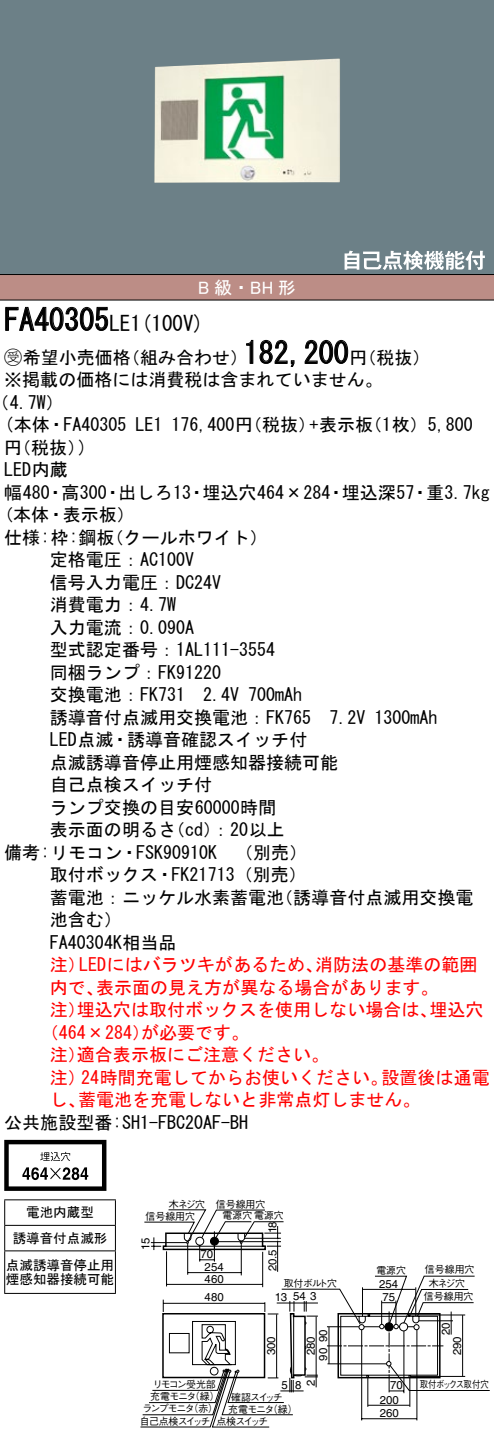
<style>
.page{position:relative;width:494px;height:1436px;background:#fff}
.page>*{position:absolute;margin:0;border:0;box-sizing:border-box;transform-origin:0 0}
.t1{font:30px "MS Gothic";color:#000}
.t2{font:21px "MS Gothic";color:#000}
.t3{font:18px/22.5px "MS Gothic";color:#000}
.t4{font:18px/22.5px "MS Gothic";color:#f00}
.t5{font:18px "MS P Gothic";color:#fff}
.t6{font:13.5px/25.5px "MS Gothic";color:#000;text-align:center}
.t7{font:11.4px/12.6px "Helvetica LT Std";color:#000;text-align:center}
.t8{font:9.9px "Gothic BBB Pro Medium 90 pv RKSJ H";letter-spacing:-.055em;color:#000}
.t9{font:9.9px/12.3px "Gothic BBB Pro Medium 90 pv RKSJ H";letter-spacing:-.115em;color:#000}
.t10{font:9.9px "Gothic BBB Pro Medium 90 pv RKSJ H";letter-spacing:-.055em;color:#000;scale:.85 1}
.t11{font:9.9px "Gothic BBB Pro Medium 90 pv RKSJ H";letter-spacing:-.085em;color:#000}
.s1{font-family:"Ford Classification 1"}
</style>
<div class="page">
<div style="left:0;top:0;width:493px;height:249px;background:#6c8087"></div>
<img style="left:154px;top:58px;width:186px;height:125px">
<div style="left:0;top:249px;width:493px;height:25px;background:#6c8087"></div>
<svg style="left:344px;top:250px;width:140px;height:20px"></svg>
<div style="left:0;top:274px;width:493px;height:26px;background:#bc8d86"></div>
<hr style="left:0;top:274px;width:493px;height:1px;background:#000">
<hr style="left:0;top:299px;width:493px;height:2px;background:#000">
<svg style="left:5px;top:307px;width:103px;height:24px"></svg>
<svg style="left:246px;top:340px;width:7px;height:24px"></svg>
<svg style="left:259px;top:340px;width:36px;height:27px"></svg>
<svg style="left:304px;top:340px;width:44px;height:24px"></svg>
<svg style="left:4px;top:1140px;width:102px;height:51px"></svg>
<hr style="left:4px;top:1199px;width:112px;height:1px;background:#000">
<hr style="left:4px;top:1225px;width:112px;height:1px;background:#000">
<svg style="left:4px;top:1200px;width:1px;height:50px"></svg>
<svg style="left:115px;top:1200px;width:1px;height:50px"></svg>
<hr style="left:4px;top:1250px;width:112px;height:1px;background:#000">
<hr style="left:4px;top:1251px;width:1px;height:42px;background:#000">
<hr style="left:115px;top:1251px;width:1px;height:42px;background:#000">
<hr style="left:4px;top:1293px;width:112px;height:1px;background:#000">
<svg style="left:140px;top:1403px;width:249px;height:24px"></svg>
<hr style="left:361px;top:1329px;width:1px;height:91px;background:#000">
<hr style="left:367px;top:1377px;width:1px;height:30px;background:#000">
<hr style="left:416px;top:1330px;width:1px;height:90px;background:#000">
<hr style="left:409px;top:1377px;width:1px;height:30px;background:#000">
<hr style="left:361px;top:1418px;width:55px;height:1px;background:#000">
<hr style="left:367px;top:1404px;width:42px;height:2px;background:#000">
<svg style="left:144px;top:1209px;width:345px;height:194px"></svg>
<p class="t5" style="left:198px;top:278px;width:99px">B級・ BH 形</p>
<h1 class="t1" style="left:4px;top:305px;width:107px">FA40305</h1>
<p class="t2" style="left:109px;top:312px;width:96px">LE (1 100 (V</p>
<h1 class="t1" style="left:243px;top:338px;width:106px">182,200</h1>
<p class="t3" style="left:4px;top:346px;width:128px"><span class="s1">B</span>希望小売価格</p>
<p class="t3" style="left:4px;top:368px;width:379px">※掲載の価格には消費税は含まれていません。</p>
<p class="t3" style="left:-8px;top:391px;width:73px">（4.7 (W</p>
<p class="t3" style="left:122px;top:346px;width:127px">（組み合わせ）</p>
<p class="t3" style="left:349px;top:346px;width:82px">（円税抜(</p>
<p class="t3" style="left:79px;top:413px;width:49px;text-indent:-74px">(本体・FA40305 (</p>
<p class="t3" style="left:4px;top:436px;width:82px">（円税抜(<br>LED内蔵</p>
<p class="t3" style="left:135px;top:413px;width:28px">LE1</p>
<p class="t3" style="left:309px;top:413px;width:65px">+表示板</p>
<p class="t3" style="left:171px;top:413px;width:146px">176,400 （円税抜）</p>
<p class="t3" style="left:364px;top:413px;width:110px">（枚1 (5,800</p>
<p class="t3" style="left:61px;top:481px;width:47px">高300</p>
<p class="t3" style="left:4px;top:481px;width:47px">幅480</p>
<p class="t3" style="left:-5px;top:503px;width:141px">（本体・表示板(</p>
<p class="t3" style="left:106px;top:526px;width:163px">（クールホワイト(</p>
<p class="t3" style="left:202px;top:481px;width:129px">埋込穴464×284</p>
<p class="t3" style="left:425px;top:481px;width:65px">重3.7kg</p>
<p class="t3" style="left:118px;top:481px;width:74px">出しろ13</p>
<p class="t3" style="left:341px;top:481px;width:74px">埋込深57</p>
<p class="t3" style="left:47px;top:481px;width:19px">・</p>
<p class="t3" style="left:104px;top:481px;width:19px">・</p>
<p class="t3" style="left:188px;top:481px;width:19px">・</p>
<p class="t3" style="left:327px;top:481px;width:19px">・</p>
<p class="t3" style="left:411px;top:481px;width:19px">・</p>
<p class="t3" style="left:4px;top:526px;width:112px">仕様枠: :鋼板</p>
<p class="t3" style="left:50px;top:548px;width:146px">定格電圧：AC100V</p>
<p class="t3" style="left:50px;top:571px;width:173px">信号入力電圧：DC24V</p>
<p class="t3" style="left:50px;top:593px;width:128px">消費電力：4.7W</p>
<p class="t3" style="left:50px;top:616px;width:146px">入力電流：0.090A</p>
<p class="t3" style="left:50px;top:638px;width:227px">型式認定番号：1AL111-3554</p>
<p class="t3" style="left:50px;top:661px;width:173px">同梱ランプ：FK91220</p>
<p class="t3" style="left:248px;top:683px;width:55px">700mAh</p>
<p class="t3" style="left:50px;top:683px;width:191px">交換電池：FK731　2.4V</p>
<p class="t3" style="left:50px;top:706px;width:317px">誘導音付点滅用交換電池：FK765　7.2V</p>
<p class="t3" style="left:50px;top:728px;width:259px">LED点滅・誘導音確認スイッチ付</p>
<p class="t3" style="left:50px;top:751px;width:289px">点滅誘導音停止用煙感知器接続可能</p>
<p class="t3" style="left:50px;top:773px;width:164px">自己点検スイッチ付</p>
<p class="t3" style="left:50px;top:796px;width:228px">ランプ交換の目安60000時間</p>
<p class="t3" style="left:212px;top:818px;width:74px">：20以上</p>
<p class="t3" style="left:50px;top:818px;width:128px">表示面の明るさ</p>
<p class="t3" style="left:167px;top:818px;width:55px">（cd）</p>
<p class="t3" style="left:374px;top:706px;width:64px">1300mAh</p>
<p class="t3" style="left:4px;top:841px;width:214px">備考:リモコン・FSK90910K</p>
<p class="t3" style="left:50px;top:863px;width:258px">取付ボックス・FK21713（別売(</p>
<p class="t3" style="left:275px;top:886px;width:199px">（誘導音付点滅用交換電</p>
<p class="t3" style="left:226px;top:841px;width:82px">　（別売(</p>
<p class="t3" style="left:50px;top:886px;width:236px">蓄電池：ニッケル水素蓄電池池含む(<br>FA40304K相当品</p>
<p class="t4" style="left:79px;top:953px;width:245px">LEDにはバラツキがあるため、</p>
<p class="t4" style="left:315px;top:953px;width:163px">消防法の基準の範囲</p>
<p class="t4" style="left:50px;top:953px;width:37px">注）</p>
<p class="t4" style="left:96px;top:976px;width:344px">表示面の見え方が異なる場合があります。</p>
<p class="t4" style="left:50px;top:976px;width:56px">内で、</p>
<p class="t4" style="left:77px;top:998px;width:361px">埋込穴は取付ボックスを使用しない場合は、</p>
<p class="t4" style="left:50px;top:998px;width:37px">注）</p>
<p class="t4" style="left:429px;top:998px;width:55px">埋込穴</p>
<p class="t4" style="left:141px;top:1021px;width:109px">が必要です。</p>
<p class="t4" style="left:77px;top:1021px;width:253px;text-indent:-36px">（464×284）<br>適合表示板にご注意ください。</p>
<p class="t4" style="left:50px;top:1043px;width:37px">注）</p>
<p class="t4" style="left:381px;top:1066px;width:110px">設置後は通電</p>
<p class="t4" style="left:81px;top:1066px;width:308px">24時間充電してからお使いください。</p>
<p class="t4" style="left:78px;top:1066px;width:344px;text-indent:-28px">注）<br>蓄電池を充電しないと非常点灯しません。</p>
<p class="t4" style="left:50px;top:1088px;width:37px">し、</p>
<p class="t3" style="left:4px;top:1111px;width:245px">公共施設型番:SH1-FBC20AF-BH</p>
<p class="t6" style="left:13px;top:1200px;width:96px">電池内蔵型<br>誘導音付点滅形</p>
<p class="t6" style="left:6px;top:1258px;width:109px;line-height:14.1px;text-align:left">点滅誘導音停止用煙感知器接続可能</p>
<p class="t8" style="left:169px;top:1196px;width:38px">木ネジ穴</p>
<p class="t8" style="left:216px;top:1196px;width:51px">信号線用穴</p>
<p class="t8" style="left:222px;top:1207px;width:63px">電源穴電源穴</p>
<p class="t8" style="left:145px;top:1208px;width:51px">信号線用穴</p>
<p class="t7" style="left:266px;top:1233px;width:13px;rotate:-90deg">18</p>
<p class="t7" style="left:266px;top:1271px;width:24px;rotate:-90deg">20.5</p>
<p class="t7" style="left:139px;top:1250px;width:14px;rotate:-90deg">15</p>
<p class="t7" style="left:200px;top:1248px;width:14px">70</p>
<p class="t7" style="left:204px;top:1261px;width:21px;line-height:11.7px;text-align:left">254<br>460</p>
<p class="t8" style="left:283px;top:1275px;width:55px">取付ボルト穴</p>
<p class="t7" style="left:204px;top:1291px;width:21px">480</p>
<p class="t7" style="left:293px;top:1290px;width:25px">54 3</p>
<p class="t7" style="left:275px;top:1290px;width:14px">13</p>
<p class="t7" style="left:264px;top:1355px;width:21px;rotate:-90deg">300</p>
<p class="t7" style="left:304px;top:1361px;width:33px;rotate:-90deg">280<br>90 90</p>
<p class="t9" style="left:190px;top:1377px;width:31px;text-indent:-37px">リモコン受光部（緑(</p>
<p class="t7" style="left:304px;top:1385px;width:8px;rotate:-90deg">2</p>
<p class="t7" style="left:295px;top:1378px;width:8px">8</p>
<p class="t7" style="left:281px;top:1378px;width:8px">5</p>
<p class="t8" style="left:150px;top:1388px;width:48px">充電モニタ</p>
<p class="t8" style="left:231px;top:1389px;width:53px">確認スイッチ</p>
<p class="t8" style="left:216px;top:1413px;width:53px">点検スイッチ</p>
<p class="t8" style="left:188px;top:1400px;width:31px">（赤(</p>
<p class="t8" style="left:142px;top:1400px;width:54px">ランプモニタ</p>
<p class="t8" style="left:268px;top:1401px;width:31px">（緑(</p>
<p class="t8" style="left:228px;top:1401px;width:48px">充電モニタ</p>
<p class="t11" style="left:140px;top:1413px;width:72px">自己点検スイッチ</p>
<p class="t8" style="left:376px;top:1262px;width:31px">電源穴</p>
<p class="t7" style="left:382px;top:1290px;width:14px">75</p>
<p class="t7" style="left:378px;top:1277px;width:21px">254</p>
<p class="t8" style="left:424px;top:1261px;width:51px">信号線用穴</p>
<p class="t8" style="left:423px;top:1288px;width:51px">信号線用穴</p>
<p class="t8" style="left:428px;top:1275px;width:38px">木ネジ穴</p>
<p class="t7" style="left:439px;top:1335px;width:14px;rotate:-90deg">20</p>
<p class="t7" style="left:450px;top:1355px;width:21px;rotate:-90deg">290</p>
<p class="t7" style="left:389px;top:1378px;width:14px">70</p>
<p class="t7" style="left:379px;top:1407px;width:21px">260</p>
<p class="t7" style="left:379px;top:1393px;width:21px">200</p>
<p class="t10" style="left:419px;top:1376px;width:83px">取付ボックス取付穴</p>
</div>
